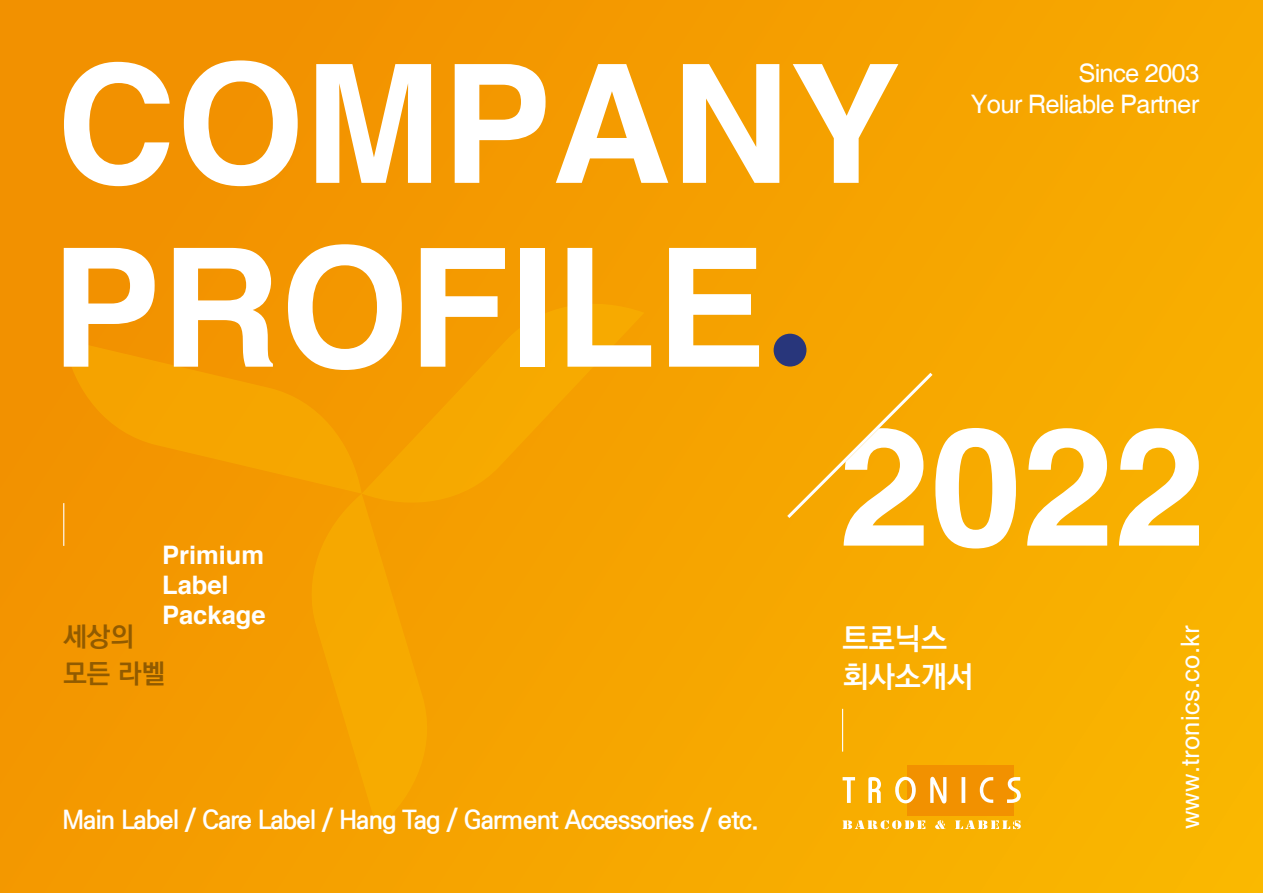
<style>
.page{position:relative;width:1263px;height:893px;background:#fff}
.page>*{position:absolute;margin:0;border:0;box-sizing:border-box;transform-origin:0 0}
.t1{font:700 165px/183.8px "Helvetica";color:#fff}
.t2{font:700 30px/37.5px "Ko Pub World Dotum";color:#fff}
.t3{font:700 27px/37.5px "Ko Pub World Dotum";color:#915b00}
.t4{font:700 25.5px "Ko Pub World Dotum";letter-spacing:-.03em;color:#fff}
.t5{font:25.5px/30.6px "Helvetica";letter-spacing:-.03em;color:#fff;text-align:right}
.t6{font:700 25.5px/30px "Helvetica";color:#fff}
.t7{font:25.5px "Helvetica";letter-spacing:.01em;color:#fff}
</style>
<div class="page">
<div style="left:0;top:0;width:1263px;height:893px;background:linear-gradient(to right,#f29100,#f8b100)"></div>
<svg style="left:362px;top:304px;width:282px;height:207px;background:#f5a100"></svg>
<svg style="left:64px;top:339px;width:298px;height:155px;background:#f49c00"></svg>
<svg style="left:302px;top:494px;width:135px;height:335px;background:#f5a300"></svg>
<div style="left:774px;top:334px;width:32px;height:33px;background:#28367b;border-radius:50%"></div>
<div style="left:907px;top:765px;width:106px;height:50px;background:#f29100"></div>
<svg style="left:842px;top:777px;width:179px;height:26px"></svg>
<svg style="left:842px;top:820px;width:179px;height:9px"></svg>
<hr style="left:842px;top:709px;width:1px;height:43px;background:#fff">
<hr style="left:63px;top:503px;width:1px;height:43px;background:#fff">
<svg style="left:1027px;top:428px;width:80px;height:118px"></svg>
<svg style="left:1119px;top:428px;width:80px;height:118px"></svg>
<svg style="left:784px;top:370px;width:232px;height:178px"></svg>
<h1 class="t1" style="left:51px;top:48px;width:851px">COMPANY<br>PROFILE</h1>
<p class="t5" style="left:971px;top:58px;width:230px">Since 2003<br>Your Reliable Partner</p>
<p class="t6" style="left:162px;top:543px;width:105px">Primium<br>Label<br>Package</p>
<p class="t3" style="left:63px;top:619px;width:104px">세상의 모든 라벨</p>
<p class="t4" style="left:62px;top:802px;width:698px">Main Label / Care Label / Hang Tag / Garment Accessories / etc.</p>
<p class="t2" style="left:842px;top:621px;width:132px">트로닉스 회사소개서</p>
<p class="t7" style="left:1175px;top:829px;width:205px;rotate:-90deg">www.tronics.co.kr</p>
</div>
